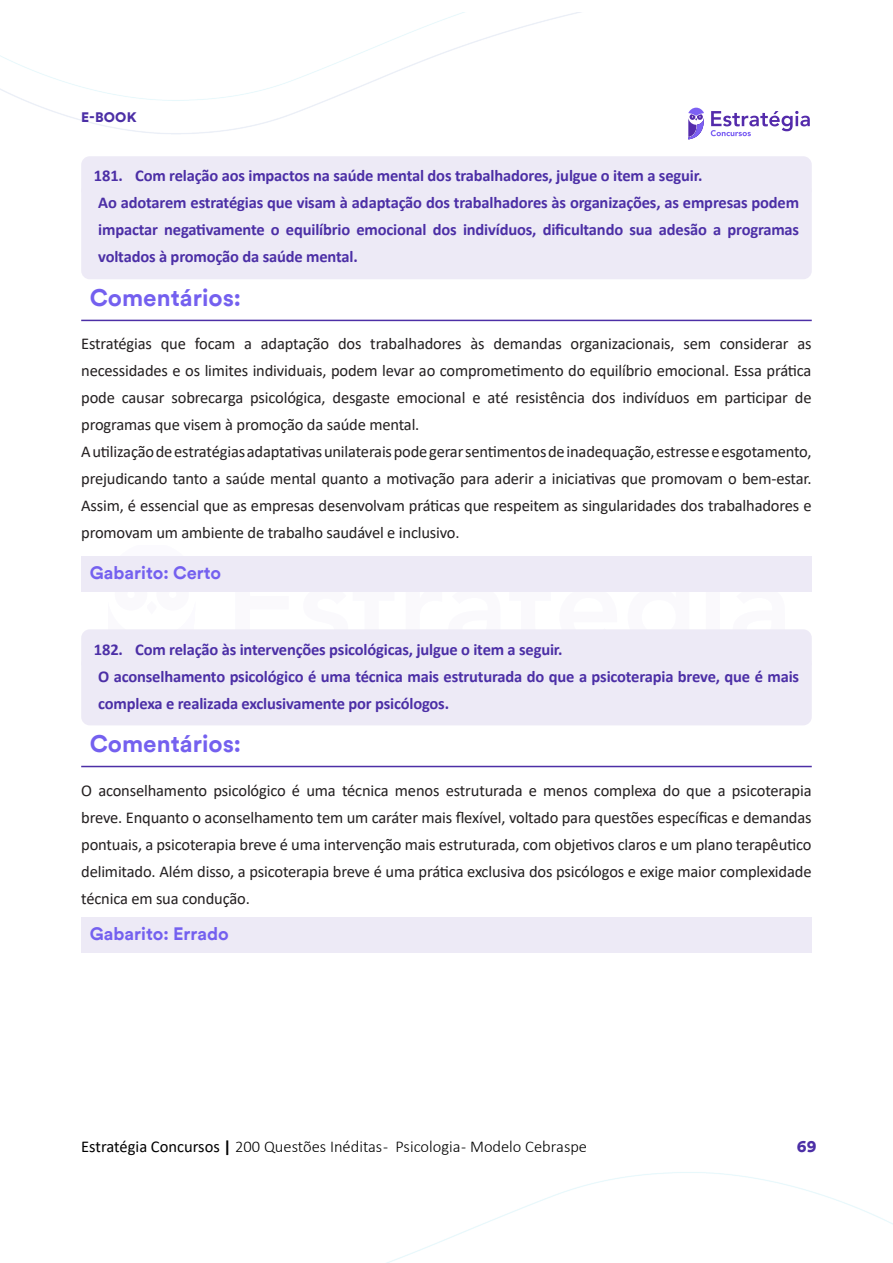
<style>
.page{position:relative;width:893px;height:1263px;background:#fff}
.page>*{position:absolute;margin:0;border:0;box-sizing:border-box;transform-origin:0 0}
.t1{font:700 24px "Circular XXTT";color:#7460ef}
.t2{font:700 18px "Circular XXTT";color:#7460ef}
.t3{font:16.5px/27px "Calibri";letter-spacing:-.01em;color:#231f20}
.t4{font:700 16.5px/27px "Calibri";letter-spacing:-.01em;color:#4c2fa6}
.t5{font:300 16.5px "Calibri";color:#000}
.t6{font:900 16.5px "Circular XXTT";color:#4c2fa6}
.t7{font:900 13.8px "Circular XXTT";color:#4c2fa6}
.s1{font-weight:400}
.s2{font-weight:700}
</style>
<div class="page">
<img style="left:389px;top:1172px;width:504px;height:90px">
<img style="left:0;top:12px;width:797px;height:128px">
<svg style="left:108px;top:556px;width:87px;height:1px"></svg>
<div style="left:81px;top:156px;width:731px;height:42px;background:#edeaf6;border-radius:9px"></div>
<div style="left:81px;top:183px;width:731px;height:96px;background:#edeaf6;border-radius:9px"></div>
<hr style="left:81px;top:320px;width:731px;height:1px;background:#4c2fa6">
<div style="left:81px;top:557px;width:731px;height:35px;background:#edeaf6"></div>
<div style="left:81px;top:629px;width:731px;height:42px;background:#edeaf6;border-radius:9px"></div>
<div style="left:81px;top:656px;width:731px;height:69px;background:#edeaf6;border-radius:9px"></div>
<hr style="left:81px;top:766px;width:731px;height:1px;background:#4c2fa6">
<div style="left:81px;top:917px;width:731px;height:35px;background:#edeaf6"></div>
<svg style="left:688px;top:108px;width:16px;height:31px"></svg>
<svg style="left:711px;top:111px;width:99px;height:25px"></svg>
<p class="t7" style="left:81px;top:108px;width:57px">E-BOOK</p>
<p class="t4" style="left:94px;top:162px;width:707px">181. Com relação aos impactos na saúde mental dos trabalhadores, julgue o item a seguir.<br>Ao adotarem estratégias que visam à adaptação dos trabalhadores às organizações, as empresas podem impactar negativamente o equilíbrio emocional dos indivíduos, dificultando sua adesão a programas voltados à promoção da saúde mental.</p>
<h1 class="t1" style="left:90px;top:281px;width:153px">Comentários:</h1>
<p class="t3" style="left:81px;top:330px;width:732px">Estratégias que focam a adaptação dos trabalhadores às demandas organizacionais, sem considerar as necessidades e os limites individuais, podem levar ao comprometimento do equilíbrio emocional. Essa prática pode causar sobrecarga psicológica, desgaste emocional e até resistência dos indivíduos em participar de programas que visem à promoção da saúde mental.<br>A utilização de estratégias adaptativas unilaterais pode gerar sentimentos de inadequação, estresse e esgotamento, prejudicando tanto a saúde mental quanto a motivação para aderir a iniciativas que promovam o bem-estar.<br>Assim, é essencial que as empresas desenvolvam práticas que respeitem as singularidades dos trabalhadores e promovam um ambiente de trabalho saudável e inclusivo.</p>
<p class="t2" style="left:90px;top:560px;width:133px">Gabarito: Certo</p>
<p class="t4" style="left:94px;top:635px;width:707px">182. Com relação às intervenções psicológicas, julgue o item a seguir.<br>O aconselhamento psicológico é uma técnica mais estruturada do que a psicoterapia breve, que é mais complexa e realizada exclusivamente por psicólogos.</p>
<h1 class="t1" style="left:90px;top:727px;width:153px">Comentários:</h1>
<p class="t3" style="left:81px;top:776px;width:732px;text-align:justify">O aconselhamento psicológico é uma técnica menos estruturada e menos complexa do que a psicoterapia breve. Enquanto o aconselhamento tem um caráter mais flexível, voltado para questões específicas e demandas pontuais, a psicoterapia breve é uma intervenção mais estruturada, com objetivos claros e um plano terapêutico delimitado. Além disso, a psicoterapia breve é uma prática exclusiva dos psicólogos e exige maior complexidade técnica em sua condução.</p>
<p class="t2" style="left:90px;top:921px;width:140px">Gabarito: Errado</p>
<p class="t5" style="left:81px;top:1136px;width:507px"><span class="s1">Estratégia Concursos</span> <span class="s2">|</span> 200 Questões Inéditas - Psicologia - Modelo Cebraspe</p>
<p class="t6" style="left:797px;top:1135px;width:21px">69</p>
</div>
